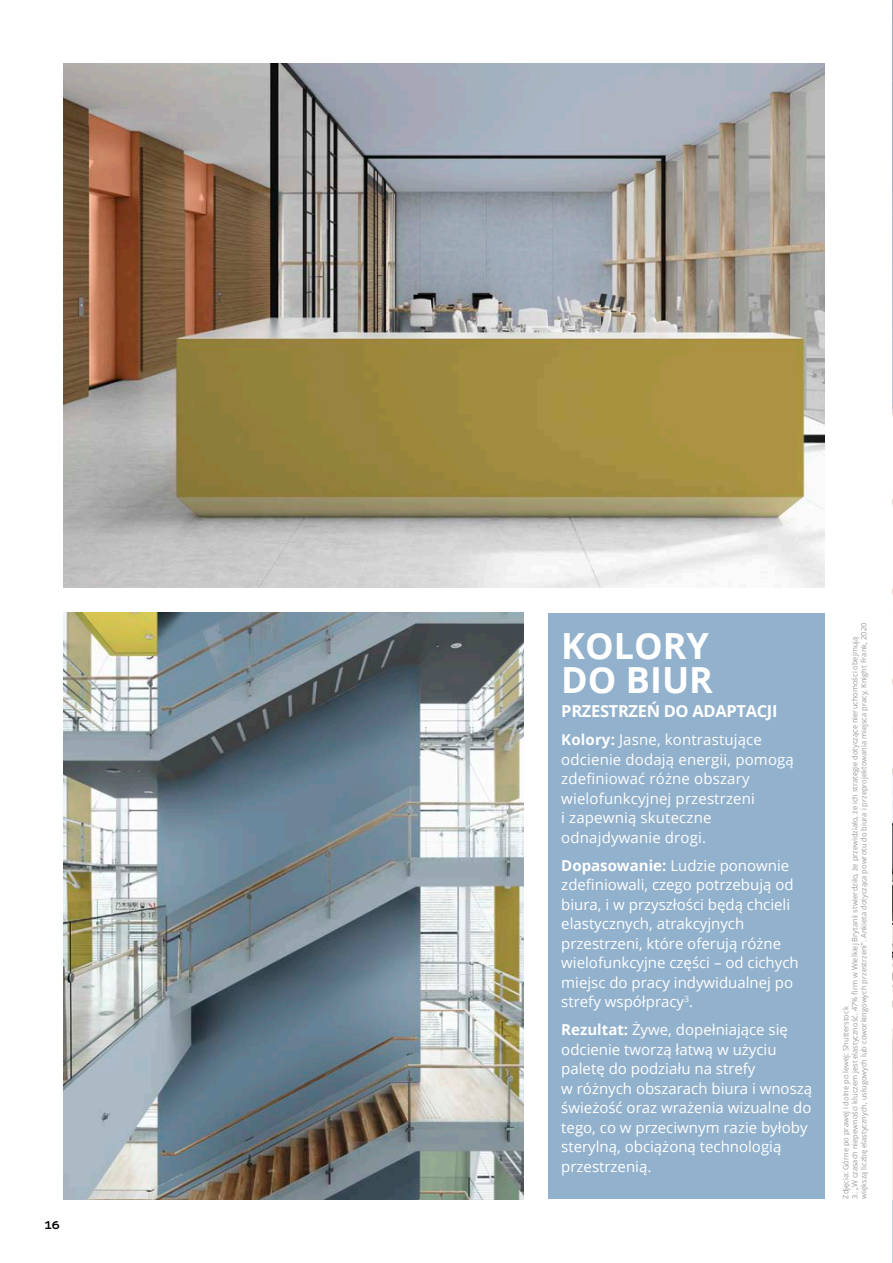
<style>
.page{position:relative;width:893px;height:1263px;background:#fff}
.page>*{position:absolute;margin:0;border:0;box-sizing:border-box;transform-origin:0 0}
.t1{font:700 36px/34.5px "Open Sans";color:#fff}
.t2{font:700 16.5px "Open Sans";letter-spacing:-.02em;color:#fff}
.t3{font:15px/19.5px "Open Sans";color:#fff}
.t4{font:700 12px "Colour Sans";color:#000}
.t5{font:7.5px/9px "Open Sans";color:#9c9c9c}
.s1{font-weight:700}
</style>
<div class="page">
<hr style="left:892px;top:1199px;width:1px;height:64px;background:#c2d6e1">
<img style="left:892px;top:0;width:1px;height:1199px">
<img style="left:64px;top:64px;width:761px;height:523px">
<img style="left:64px;top:613px;width:459px;height:586px">
<div style="left:549px;top:613px;width:276px;height:585px;background:#92b1cd"></div>
<p class="t4" style="left:45px;top:1216px;width:16px">16</p>
<p class="t1" style="left:561px;top:627px;width:153px">KOLORY<br>DO BIUR</p>
<p class="t2" style="left:561px;top:699px;width:218px">PRZESTRZEŃ DO ADAPTACJI</p>
<p class="t3" style="left:561px;top:729px;width:234px"><span class="s1">Kolory:</span> Jasne, kontrastujące odcienie dodają energii, pomogą zdefiniować różne obszary wielofunkcyjnej przestrzeni<br>i zapewnią skuteczne odnajdywanie drogi.</p>
<p class="t3" style="left:561px;top:855px;width:239px"><span class="s1">Dopasowanie:</span> Ludzie ponownie zdefiniowali, czego potrzebują od biura, i w przyszłości będą chcieli elastycznych, atrakcyjnych przestrzeni, które oferują różne wielofunkcyjne części – od cichych miejsc do pracy indywidualnej po strefy współpracy<sup>3</sup>.</p>
<p class="t3" style="left:561px;top:1019px;width:252px"><span class="s1">Rezultat:</span> Żywe, dopełniające się odcienie tworzą łatwą w użyciu paletę do podziału na strefy<br>w różnych obszarach biura i wnoszą świeżość oraz wrażenia wizualne do tego, co w przeciwnym razie byłoby sterylną, obciążoną technologią przestrzenią.</p>
<p class="t5" style="left:850px;top:1198px;width:577px;rotate:-90deg">3. „W czasach niepewności kluczem jest elastyczność. 47% firm w Wielkiej Brytanii stwierdziło, że przewidziało, że ich strategie dotyczące nieruchomości obejmują większą liczbę elastycznych, usługowych lub coworkingowych przestrzeni”. Ankieta dotycząca powrotu do biura i przeprojektowania miejsca pracy, Knight Frank, 2020</p>
<p class="t5" style="left:841px;top:1198px;width:194px;rotate:-90deg">Zdjęcia: Górne po prawej i dolne po lewej: Shutterstock</p>
</div>
